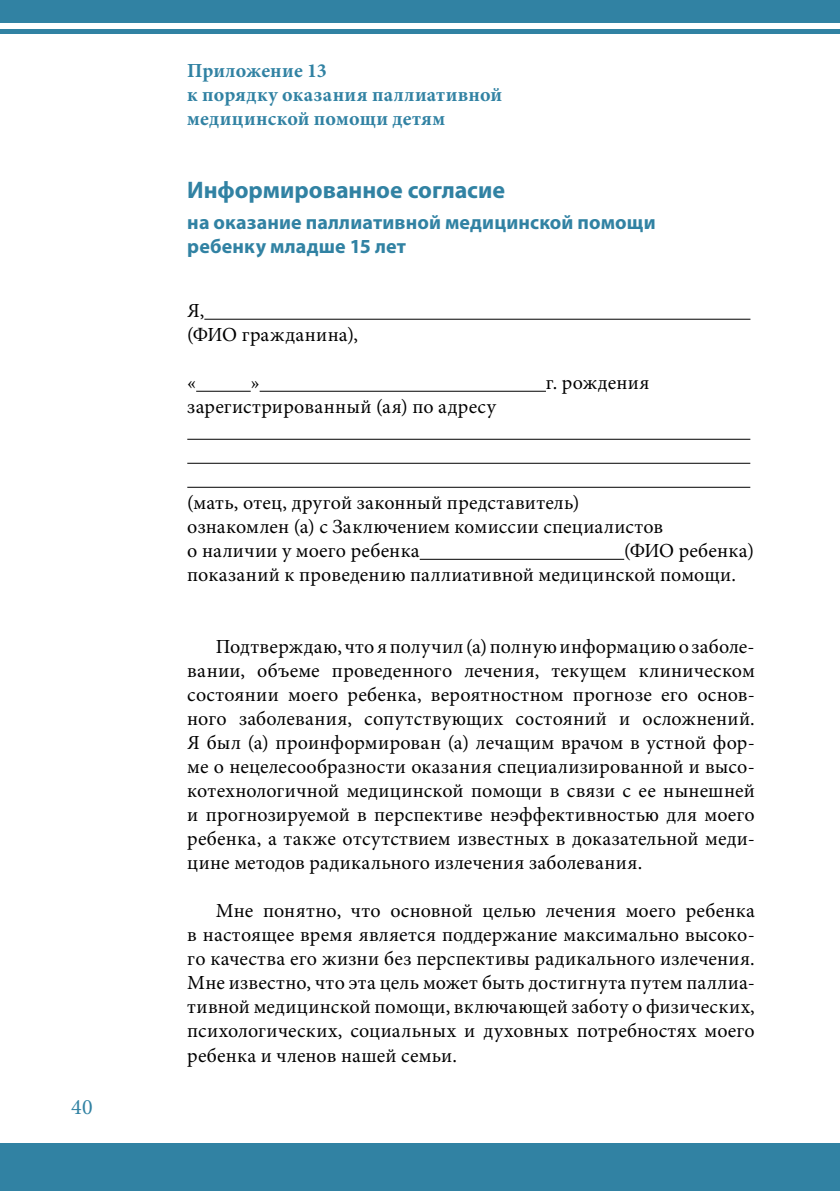
<style>
.page{position:relative;width:840px;height:1191px;background:#fff}
.page>*{position:absolute;margin:0;border:0;box-sizing:border-box;transform-origin:0 0}
.t1{font:700 24px "Myriad Pro";color:#3182a3}
.t2{font:22px "Minion Pro";color:#3182a3}
.t3{font:20px/24px "Minion Pro";letter-spacing:.015em;color:#000}
.t4{font:700 20px/24px "Minion Pro";letter-spacing:.01em;color:#3182a3}
.t5{font:700 20px/24px "Myriad Pro";letter-spacing:.01em;color:#3182a3}
</style>
<div class="page">
<div style="left:0;top:1143px;width:839px;height:48px;background:#3182a3"></div>
<div style="left:0;top:0;width:839px;height:23px;background:#3182a3"></div>
<hr style="left:0;top:30px;width:839px;height:4px;background:#3182a3">
<hr style="left:204px;top:319px;width:546px;height:1px;background:#000">
<hr style="left:196px;top:391px;width:54px;height:1px;background:#000">
<hr style="left:259px;top:391px;width:286px;height:1px;background:#000">
<hr style="left:187px;top:439px;width:563px;height:1px;background:#000">
<hr style="left:187px;top:463px;width:562px;height:1px;background:#000">
<hr style="left:187px;top:487px;width:562px;height:1px;background:#000">
<hr style="left:419px;top:559px;width:205px;height:1px;background:#000">
<p class="t2" style="left:71px;top:1092px;width:23px">40</p>
<p class="t4" style="left:187px;top:58px;width:316px">Приложение 13<br>к порядку оказания паллиативной медицинской помощи детям</p>
<p class="t1" style="left:187px;top:174px;width:319px">Информированное согласие</p>
<p class="t5" style="left:187px;top:210px;width:469px">на оказание паллиативной медицинской помощи ребенку младше 15 лет</p>
<p class="t3" style="left:187px;top:299px;width:172px">Я,<br>(ФИО гражданина),</p>
<p class="t3" style="left:187px;top:371px;width:10px">«</p>
<p class="t3" style="left:250px;top:371px;width:10px">»</p>
<p class="t3" style="left:545px;top:371px;width:105px">г. рождения</p>
<p class="t3" style="left:187px;top:395px;width:310px">зарегистрированный (ая) по адресу</p>
<p class="t3" style="left:187px;top:491px;width:477px">(мать, отец, другой законный представитель) ознакомлен (а) с Заключением комиссии специалистов о наличии у моего ребенка</p>
<p class="t3" style="left:187px;top:539px;width:568px;text-indent:436px">(ФИО ребенка) показаний к проведению паллиативной медицинской помощи.</p>
<p class="t3" style="left:187px;top:635px;width:568px;text-align:justify;text-indent:28px">Подтверждаю, что я получил (а) полную информацию о заболе&shy;вании, объеме проведенного лечения, текущем клиническом состоянии моего ребенка, вероятностном прогнозе его основ&shy;ного заболевания, сопутствующих состояний и осложнений.<br>Я был (а) проинформирован (а) лечащим врачом в устной фор&shy;ме о нецелесообразности оказания специализированной и высо&shy;котехнологичной медицинской помощи в связи с ее нынешней и прогнозируемой в перспективе неэффективностью для моего ребенка, а также отсутствием известных в доказательной меди&shy;цине методов радикального излечения заболевания.</p>
<p class="t3" style="left:187px;top:899px;width:568px;text-align:justify;text-indent:28px">Мне понятно, что основной целью лечения моего ребенка в настоящее время является поддержание максимально высоко&shy;го качества его жизни без перспективы радикального излечения.<br>Мне известно, что эта цель может быть достигнута путем паллиа&shy;тивной медицинской помощи, включающей заботу о физических, психологических, социальных и духовных потребностях моего ребенка и членов нашей семьи.</p>
</div>
